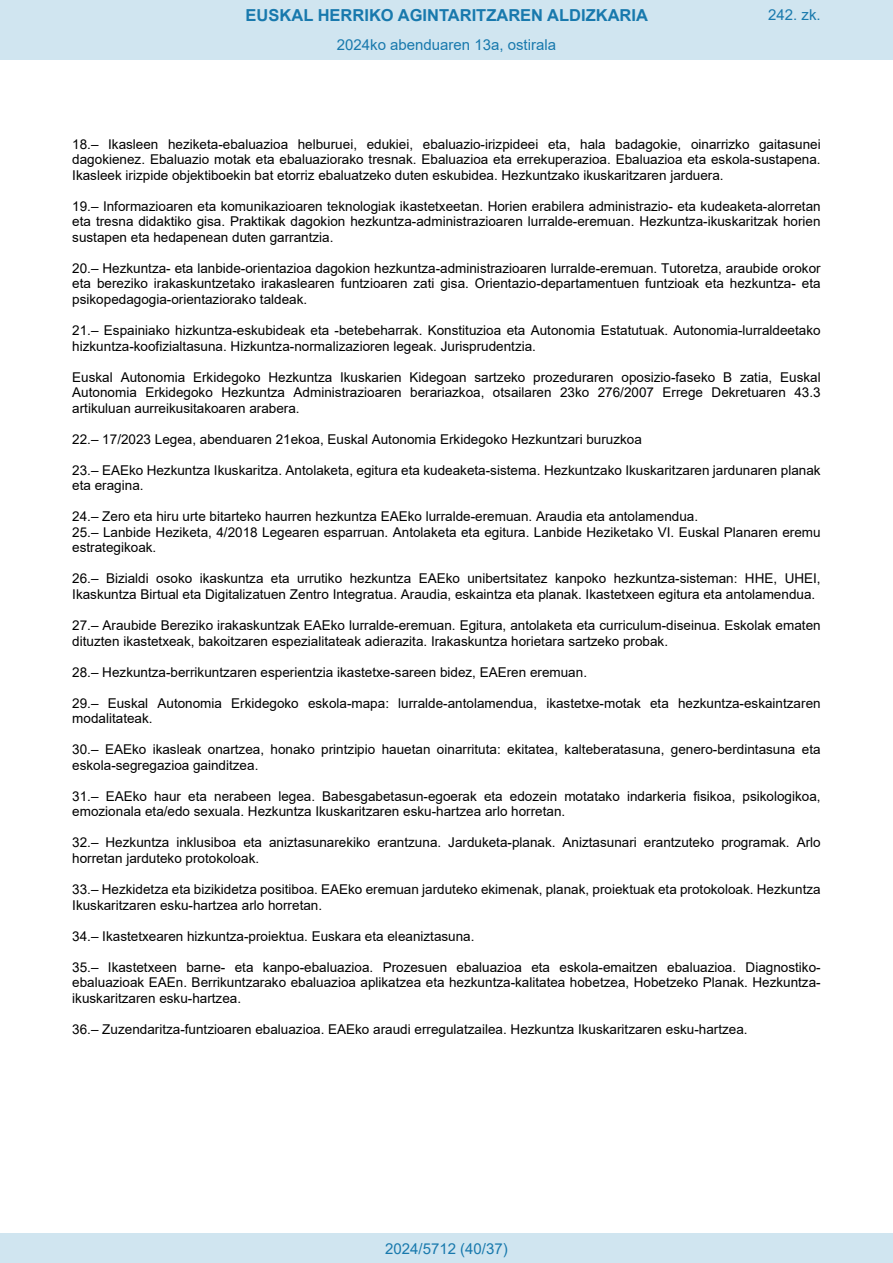
<style>
.page{position:relative;width:893px;height:1263px;background:#fff}
.page>*{position:absolute;margin:0;border:0;box-sizing:border-box;transform-origin:0 0}
.t1{font:700 16.5px "Arial";color:#1879ad}
.Paginacion_Centro{font:15px "Arial";color:#1879ad}
.t2{font:13.5px/15.5px "Arial";color:#000}
</style>
<div class="page">
<div style="left:0;top:0;width:893px;height:60px;background:#d0e5f0"></div>
<div style="left:0;top:1233px;width:893px;height:30px;background:#d0e5f0"></div>
<p class="t1" style="left:246px;top:3px;width:404px">EUSKAL HERRIKO AGINTARITZAREN ALDIZKARIA</p>
<p class="Paginacion_Centro" style="left:768px;top:5px;width:54px">242. zk.</p>
<p class="Paginacion_Centro" style="left:337px;top:35px;width:221px">2024ko abenduaren 13a, ostirala</p>
<p class="t2" style="left:72px;top:136px;width:750px;text-align:justify">18.– Ikasleen heziketa-ebaluazioa helburuei, edukiei, ebaluazio-irizpideei eta, hala badagokie, oinarrizko gaitasunei dagokienez. Ebaluazio motak eta ebaluaziorako tresnak. Ebaluazioa eta errekuperazioa. Ebaluazioa eta eskola-sustapena.<br>Ikasleek irizpide objektiboekin bat etorriz ebaluatzeko duten eskubidea. Hezkuntzako ikuskaritzaren jarduera.</p>
<p class="t2" style="left:72px;top:198px;width:750px;text-align:justify">19.– Informazioaren eta komunikazioaren teknologiak ikastetxeetan. Horien erabilera administrazio- eta kudeaketa-alorretan eta tresna didaktiko gisa. Praktikak dagokion hezkuntza-administrazioaren lurralde-eremuan. Hezkuntza-ikuskaritzak horien sustapen eta hedapenean duten garrantzia.</p>
<p class="t2" style="left:72px;top:260px;width:750px;text-align:justify">20.– Hezkuntza- eta lanbide-orientazioa dagokion hezkuntza-administrazioaren lurralde-eremuan. Tutoretza, araubide orokor eta bereziko irakaskuntzetako irakaslearen funtzioaren zati gisa. Orientazio-departamentuen funtzioak eta hezkuntza- eta psikopedagogia-orientaziorako taldeak.</p>
<p class="t2" style="left:72px;top:322px;width:750px">21.– Espainiako hizkuntza-eskubideak eta -betebeharrak. Konstituzioa eta Autonomia Estatutuak. Autonomia-lurraldeetako hizkuntza-koofizialtasuna. Hizkuntza-normalizazioren legeak. Jurisprudentzia.</p>
<p class="t2" style="left:72px;top:369px;width:750px;text-align:justify">Euskal Autonomia Erkidegoko Hezkuntza Ikuskarien Kidegoan sartzeko prozeduraren oposizio-faseko B zatia, Euskal Autonomia Erkidegoko Hezkuntza Administrazioaren berariazkoa, otsailaren 23ko 276/2007 Errege Dekretuaren 43.3 artikuluan aurreikusitakoaren arabera.</p>
<p class="t2" style="left:72px;top:431px;width:571px">22.– 17/2023 Legea, abenduaren 21ekoa, Euskal Autonomia Erkidegoko Hezkuntzari buruzkoa</p>
<p class="t2" style="left:72px;top:462px;width:750px">23.– EAEko Hezkuntza Ikuskaritza. Antolaketa, egitura eta kudeaketa-sistema. Hezkuntzako Ikuskaritzaren jardunaren planak eta eragina.</p>
<p class="t2" style="left:72px;top:509px;width:750px">24.– Zero eta hiru urte bitarteko haurren hezkuntza EAEko lurralde-eremuan. Araudia eta antolamendua.<br>25.– Lanbide Heziketa, 4/2018 Legearen esparruan. Antolaketa eta egitura. Lanbide Heziketako VI. Euskal Planaren eremu estrategikoak.</p>
<p class="t2" style="left:72px;top:571px;width:750px">26.– Bizialdi osoko ikaskuntza eta urrutiko hezkuntza EAEko unibertsitatez kanpoko hezkuntza-sisteman: HHE, UHEI,<br>Ikaskuntza Birtual eta Digitalizatuen Zentro Integratua. Araudia, eskaintza eta planak. Ikastetxeen egitura eta antolamendua.</p>
<p class="t2" style="left:72px;top:617px;width:750px">27.– Araubide Bereziko irakaskuntzak EAEko lurralde-eremuan. Egitura, antolaketa eta curriculum-diseinua. Eskolak ematen dituzten ikastetxeak, bakoitzaren espezialitateak adierazita. Irakaskuntza horietara sartzeko probak.</p>
<p class="t2" style="left:72px;top:664px;width:516px">28.– Hezkuntza-berrikuntzaren esperientzia ikastetxe-sareen bidez, EAEren eremuan.</p>
<p class="t2" style="left:72px;top:695px;width:750px">29.– Euskal Autonomia Erkidegoko eskola-mapa: lurralde-antolamendua, ikastetxe-motak eta hezkuntza-eskaintzaren modalitateak.</p>
<p class="t2" style="left:72px;top:742px;width:750px">30.– EAEko ikasleak onartzea, honako printzipio hauetan oinarrituta: ekitatea, kalteberatasuna, genero-berdintasuna eta eskola-segregazioa gainditzea.</p>
<p class="t2" style="left:72px;top:788px;width:750px">31.– EAEko haur eta nerabeen legea. Babesgabetasun-egoerak eta edozein motatako indarkeria fisikoa, psikologikoa, emozionala eta/edo sexuala. Hezkuntza Ikuskaritzaren esku-hartzea arlo horretan.</p>
<p class="t2" style="left:72px;top:835px;width:750px">32.– Hezkuntza inklusiboa eta aniztasunarekiko erantzuna. Jarduketa-planak. Aniztasunari erantzuteko programak. Arlo horretan jarduteko protokoloak.</p>
<p class="t2" style="left:72px;top:881px;width:750px">33.– Hezkidetza eta bizikidetza positiboa. EAEko eremuan jarduteko ekimenak, planak, proiektuak eta protokoloak. Hezkuntza<br>Ikuskaritzaren esku-hartzea arlo horretan.</p>
<p class="t2" style="left:72px;top:928px;width:404px">34.– Ikastetxearen hizkuntza-proiektua. Euskara eta eleaniztasuna.</p>
<p class="t2" style="left:72px;top:959px;width:750px;text-align:justify">35.– Ikastetxeen barne- eta kanpo-ebaluazioa. Prozesuen ebaluazioa eta eskola-emaitzen ebaluazioa. Diagnostiko&shy;ebaluazioak EAEn. Berrikuntzarako ebaluazioa aplikatzea eta hezkuntza-kalitatea hobetzea, Hobetzeko Planak. Hezkuntza&shy;ikuskaritzaren esku-hartzea.</p>
<p class="t2" style="left:72px;top:1021px;width:677px">36.– Zuzendaritza-funtzioaren ebaluazioa. EAEko araudi erregulatzailea. Hezkuntza Ikuskaritzaren esku-hartzea.</p>
<p class="Paginacion_Centro" style="left:385px;top:1238px;width:124px">2024/5712 (40/37)</p>
</div>
